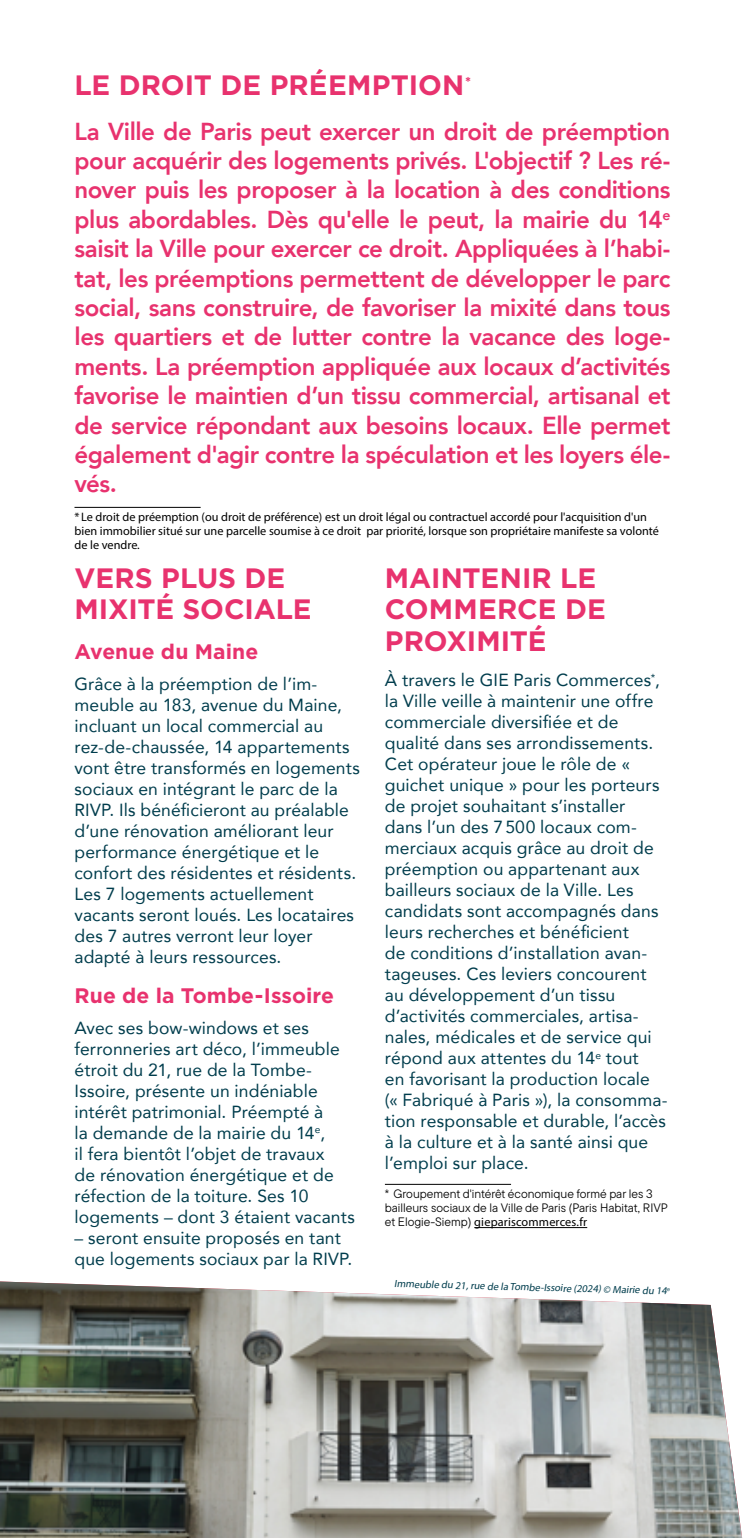
<style>
.page{position:relative;width:745px;height:1538px;background:#fff}
.page>*{position:absolute;margin:0;border:0;box-sizing:border-box;transform-origin:0 0}
.t1{font:700 28px/31.5px "Gotham";color:#e8326e}
.t2{font:800 24.5px/29.4px "Avenir";letter-spacing:-.015em;color:#e8326e;text-align:justify}
.t3{font:700 21px "Gotham";letter-spacing:.005em;color:#e8326e}
.t4{font:17.5px/21px "Avenir";letter-spacing:.005em;color:#003d4d}
.t5{font:12.25px/14px "Myriad Pro";color:#000}
.t6{font:12.25px/14px "TT Commons Pro";color:#000}
.t7{font:10.5px "Myriad Pro";color:#003d4d}
.s1{font-family:"TT Commons Pro"}
</style>
<div class="page">
<hr style="left:74px;top:507px;width:126px;height:1px;background:#000">
<img style="left:0;top:1281px;width:741px;height:257px">
<hr style="left:384px;top:1184px;width:126px;height:1px;background:#000">
<hr style="left:474px;top:1227px;width:113px;height:1px;background:#000">
<h1 class="t1" style="left:74px;top:69px;width:398px">LE DROIT DE PRÉEMPTION<sup>*</sup></h1>
<p class="t2" style="left:74px;top:116px;width:597px">La Ville de Paris peut exercer un droit de préemption pour acquérir des logements privés. L'objectif ? Les ré&shy;nover puis les proposer à la location à des conditions plus abordables. Dès qu'elle le peut, la mairie du 14<sup>e </sup>saisit la Ville pour exercer ce droit. Appliquées à l’habi&shy;tat, les préemptions permettent de développer le parc social, sans construire, de favoriser la mixité dans tous les quartiers et de lutter contre la vacance des loge&shy;ments. La préemption appliquée aux locaux d’activités favorise le maintien d’un tissu commercial, artisanal et de service répondant aux besoins locaux. Elle permet également d'agir contre la spéculation et les loyers éle&shy;vés.</p>
<p class="t5" style="left:74px;top:510px;width:585px">* Le droit de préemption (ou droit de préférence) est un droit légal ou contractuel accordé pour l'acquisition d'un bien immobilier situé sur une parcelle soumise à ce droit par priorité, lorsque son propriétaire manifeste sa volonté de le vendre.</p>
<h1 class="t1" style="left:74px;top:561px;width:238px">VERS PLUS DE<br>MIXITÉ SOCIALE</h1>
<p class="t3" style="left:74px;top:639px;width:185px">Avenue du Maine</p>
<p class="t4" style="left:74px;top:673px;width:287px">Grâce à la préemption de l’im&shy;meuble au 183, avenue du Maine, incluant un local commercial au rez-de-chaussée, 14 appartements vont être transformés en logements sociaux en intégrant le parc de la<br>RIVP. Ils bénéficieront au préalable d’une rénovation améliorant leur performance énergétique et le confort des résidentes et résidents.<br>Les 7 logements actuellement vacants seront loués. Les locataires des 7 autres verront leur loyer adapté à leurs ressources.</p>
<p class="t3" style="left:74px;top:983px;width:261px">Rue de la Tombe-Issoire</p>
<p class="t4" style="left:74px;top:1017px;width:282px">Avec ses bow-windows et ses ferronneries art déco, l’immeuble étroit du 21, rue de la Tombe-<br>Issoire, présente un indéniable intérêt patrimonial. Préempté à<br>la demande de la mairie du 14<sup>e</sup>,<br>il fera bientôt l’objet de travaux<br>de rénovation énergétique et de réfection de la toiture. Ses 10 logements – dont 3 étaient vacants</p>
<p class="t4" style="left:74px;top:1227px;width:279px">– seront ensuite proposés en tant que logements sociaux par la RIVP.</p>
<h1 class="t1" style="left:384px;top:561px;width:222px">MAINTENIR LE<br>COMMERCE DE<br>PROXIMITÉ</h1>
<p class="t4" style="left:384px;top:669px;width:284px">À travers le GIE Paris Commerces<sup>*</sup>, la Ville veille à maintenir une offre commerciale diversifiée et de qualité dans ses arrondissements.<br>Cet opérateur joue le rôle de « guichet unique » pour les porteurs de projet souhaitant s’installer<br>dans l’un des 7500 locaux com&shy;merciaux acquis grâce au droit de préemption ou appartenant aux bailleurs sociaux de la Ville. Les candidats sont accompagnés dans leurs recherches et bénéficient<br>de conditions d’installation avan&shy;tageuses. Ces leviers concourent au développement d’un tissu d’activités commerciales, artisa&shy;nales, médicales et de service qui répond aux attentes du 14<sup>e</sup> tout<br>en favorisant la production locale<br>(« Fabriqué à Paris »), la consomma&shy;tion responsable et durable, l’accès à la culture et à la santé ainsi que l’emploi sur place.</p>
<p class="t6" style="left:384px;top:1187px;width:284px">* Groupement d'intérêt économique formé par les 3 bailleurs sociaux de la Ville de Paris (Paris Habitat, RIVP</p>
<p class="t5" style="left:384px;top:1215px;width:204px"><span class="s1">et Elogie-Siemp)</span> giepariscommerces.fr</p>
<p class="t7" style="left:394px;top:1276px;width:277px;rotate:2deg">Immeuble du 21, rue de la Tombe-Issoire (2024) © Mairie du 14<sup>e</sup></p>
</div>
